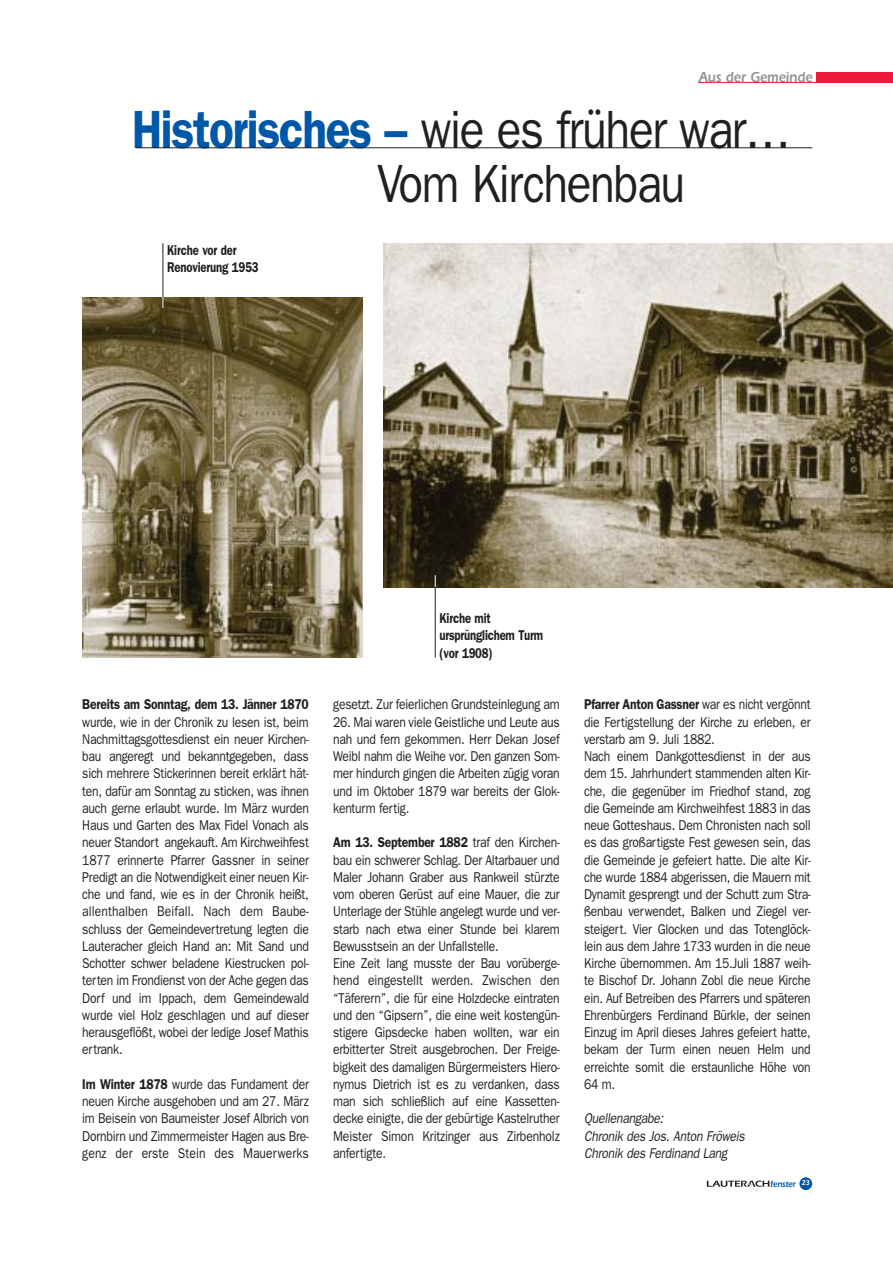
<style>
.page{position:relative;width:893px;height:1263px;background:#fff}
.page>*{position:absolute;margin:0;border:0;box-sizing:border-box;transform-origin:0 0}
.t1{font:54px/54px "Franklin Gothic";letter-spacing:-.03em;color:#231f20;scale:.85 1}
.t2{font:600 15px "Itc Eras";color:#939598;scale:.85 1}
.t3{font:14.25px/17.2px "Franklin Gothic";letter-spacing:-.02em;color:#231f20;text-align:justify;scale:.85 1}
.t4{font:italic 14.25px/17.2px "Franklin Gothic";letter-spacing:-.02em;color:#231f20;scale:.85 1}
.t5{font:600 14.25px/17.1px "Franklin Gothic";letter-spacing:-.02em;color:#231f20;scale:.8 1}
.t6{font:600 14.25px "Franklin Gothic";letter-spacing:-.02em;color:#231f20;scale:.85 1}
.t7{font:600 9px "Itc Eras";color:#0057a8;scale:.85 1}
.s1{font-weight:600;color:#0057a8}
.s2{font-weight:600}
</style>
<div class="page">
<hr style="left:136px;top:148px;width:676px;height:1px;background:#231f20">
<div style="left:799px;top:1177px;width:13px;height:13px;background:#0057a8;border-radius:50%"></div>
<svg style="left:707px;top:1180px;width:62px;height:7px"></svg>
<div style="left:816px;top:72px;width:77px;height:11px;background:#ed1a3a"></div>
<hr style="left:698px;top:82px;width:119px;height:1px;background:#ed1a3a">
<img style="left:82px;top:297px;width:280px;height:360px">
<img style="left:383px;top:243px;width:510px;height:345px">
<hr style="left:163px;top:243px;width:1px;height:65px;background:#231f20">
<hr style="left:435px;top:575px;width:1px;height:82px;background:#231f20">
<svg style="left:435px;top:575px;width:1px;height:12px"></svg>
<p class="t2" style="left:699px;top:72px;width:136px">Aus der Gemeinde</p>
<h1 class="t1" style="left:377px;top:107px;width:488px;text-indent:-245px"><span class="s1">Historisches –</span> wie es früher war…<br>Vom Kirchenbau</h1>
<p class="t5" style="left:167px;top:242px;width:116px">Kirche vor der<br>Renovierung 1953</p>
<p class="t6" style="left:82px;top:699px;width:268px">Bereits am Sonntag, dem 13. Jänner 1870</p>
<p class="t3" style="left:82px;top:714px;width:268px">wurde, wie in der Chronik zu lesen ist, beim Nachmittagsgottesdienst ein neuer Kirchen&shy;bau angeregt und bekanntgegeben, dass sich mehrere Stickerinnen bereit erklärt hät&shy;ten, dafür am Sonntag zu sticken, was ihnen auch gerne erlaubt wurde. Im März wurden Haus und Garten des Max Fidel Vonach als neuer Standort angekauft. Am Kirchweihfest 1877 erinnerte Pfarrer Gassner in seiner Predigt an die Notwendigkeit einer neuen Kir&shy;che und fand, wie es in der Chronik heißt, allenthalben Beifall. Nach dem Baube&shy;schluss der Gemeindevertretung legten die Lauteracher gleich Hand an: Mit Sand und Schotter schwer beladene Kiestrucken pol&shy;terten im Frondienst von der Ache gegen das Dorf und im Ippach, dem Gemeindewald wurde viel Holz geschlagen und auf dieser herausgeflößt, wobei der ledige Josef Mathis ertrank.</p>
<p class="t3" style="left:82px;top:1077px;width:268px"><span class="s2">Im Winter 1878</span> wurde das Fundament der neuen Kirche ausgehoben und am 27. März im Beisein von Baumeister Josef Albrich von Dornbirn und Zimmermeister Hagen aus Bre&shy;genz der erste Stein des Mauerwerks</p>
<p class="t5" style="left:439px;top:611px;width:131px">Kirche mit ursprünglichem Turm (vor 1908)</p>
<p class="t3" style="left:333px;top:697px;width:268px">gesetzt. Zur feierlichen Grundsteinlegung am</p>
<p class="t3" style="left:333px;top:714px;width:268px">26. Mai waren viele Geistliche und Leute aus nah und fern gekommen. Herr Dekan Josef Weibl nahm die Weihe vor. Den ganzen Som&shy;mer hindurch gingen die Arbeiten zügig voran und im Oktober 1879 war bereits der Glok&shy;kenturm fertig.</p>
<p class="t3" style="left:333px;top:835px;width:268px;text-align:left"><span class="s2">Am 13. September 1882</span> traf den Kirchen&shy;bau ein schwerer Schlag. Der Altarbauer und Maler Johann Graber aus Rankweil stürzte vom oberen Gerüst auf eine Mauer, die zur Unterlage der Stühle angelegt wurde und ver&shy;starb nach etwa einer Stunde bei klarem Bewusstsein an der Unfallstelle.<br>Eine Zeit lang musste der Bau vorüberge&shy;hend eingestellt werden. Zwischen den “Täferern”, die für eine Holzdecke eintraten und den “Gipsern”, die eine weit kostengün&shy;stigere Gipsdecke haben wollten, war ein erbitterter Streit ausgebrochen. Der Freige&shy;bigkeit des damaligen Bürgermeisters Hiero&shy;nymus Dietrich ist es zu verdanken, dass man sich schließlich auf eine Kassetten - decke einigte, die der gebürtige Kastelruther Meister Simon Kritzinger aus Zirbenholz anfertigte.</p>
<p class="t3" style="left:584px;top:697px;width:268px;text-align:left"><span class="s2">Pfarrer Anton Gassner</span> war es nicht vergönnt die Fertigstellung der Kirche zu erleben, er verstarb am 9. Juli 1882.<br>Nach einem Dankgottesdienst in der aus dem 15. Jahrhundert stammenden alten Kir&shy;che, die gegenüber im Friedhof stand, zog die Gemeinde am Kirchweihfest 1883 in das neue Gotteshaus. Dem Chronisten nach soll es das großartigste Fest gewesen sein, das die Gemeinde je gefeiert hatte. Die alte Kir&shy;che wurde 1884 abgerissen, die Mauern mit Dynamit gesprengt und der Schutt zum Stra&shy;ßenbau verwendet, Balken und Ziegel ver&shy;steigert. Vier Glocken und das Totenglöck&shy;lein aus dem Jahre 1733 wurden in die neue Kirche übernommen. Am 15.Juli 1887 weih&shy;te Bischof Dr. Johann Zobl die neue Kirche ein. Auf Betreiben des Pfarrers und späteren Ehrenbürgers Ferdinand Bürkle, der seinen Einzug im April dieses Jahres gefeiert hatte, bekam der Turm einen neuen Helm und erreichte somit die erstaunliche Höhe von 64 m.</p>
<p class="t4" style="left:584px;top:1111px;width:193px">Quellenangabe:<br>Chronik des Jos. Anton Fröweis<br>Chronik des Ferdinand Lang</p>
<p class="t7" style="left:770px;top:1181px;width:48px">fenster <sup>23</sup></p>
</div>
